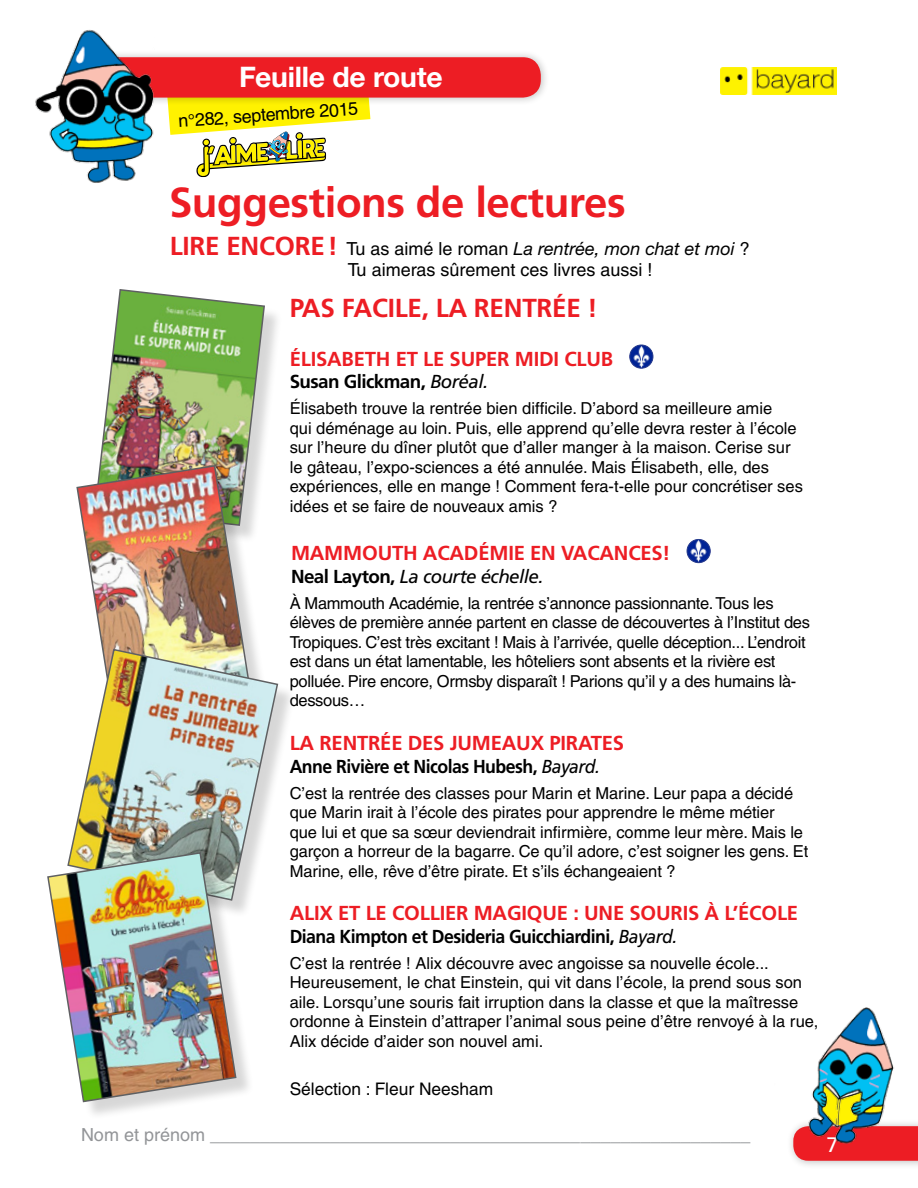
<style>
.page{position:relative;width:918px;height:1188px;background:#fff}
.page>*{position:absolute;margin:0;border:0;box-sizing:border-box;transform-origin:0 0}
.t1{font:700 42px "Frutiger";letter-spacing:-.01em;color:#ed1d24}
.t2{font:700 28.35px "Helvetica Neue CE";letter-spacing:-.01em;color:#fff}
.t3{font:700 26.1px "Frutiger";letter-spacing:-.01em;color:#ed1d24}
.t4{font:21px "Frutiger";color:#fff}
.t5{font:700 20.25px "Frutiger";letter-spacing:-.01em;color:#ed1d24}
.t6{font:700 18.75px "Frutiger";letter-spacing:-.03em;color:#000;scale:.94 1}
.t7{font:italic 18.75px "Frutiger";letter-spacing:-.03em;color:#000}
.t8{font:700 18.75px "Frutiger";letter-spacing:-.03em;color:#000}
.t9{font:18px "Helvetica";color:#939598}
.t10{font:18px "Helvetica";color:#000}
.t11{font:italic 18px "Helvetica Neue CE";color:#000}
.t12{font:17.4px "Helvetica";color:#000}
.t13{font:16.5px/19.5px "Helvetica";letter-spacing:-.005em;color:#000}
.s1{font-family:"Frutiger";font-weight:700;font-style:normal;font-size:26.1px;color:#ed1d24}
.s2{font-family:"Helvetica";font-style:normal}
.s3{font-weight:400;font-style:italic}
.s4{font-weight:700;font-style:normal}
</style>
<div class="page">
<img style="left:720px;top:67px;width:117px;height:28px">
<div style="left:80px;top:50px;width:469px;height:56px;background:#000;opacity:.25"></div>
<div style="left:88px;top:57px;width:453px;height:41px;background:#ed1d24;border-radius:18px"></div>
<img style="left:35px;top:30px;width:140px;height:153px">
<svg style="left:166px;top:65px;width:204px;height:112px"></svg>
<img style="left:630px;top:345px;width:23px;height:23px;border-radius:12px">
<div style="left:629px;top:345px;width:24px;height:24px;border:1px solid #25408f;border-radius:50%"></div>
<img style="left:687px;top:539px;width:23px;height:24px;border-radius:12px">
<div style="left:687px;top:539px;width:24px;height:24px;border:1px solid #25408f;border-radius:50%"></div>
<div style="left:97px;top:292px;width:186px;height:252px;background:#000;opacity:.16"></div>
<img style="left:76px;top:289px;width:190px;height:359px">
<div style="left:71px;top:652px;width:225px;height:267px;background:#000;opacity:.16"></div>
<img style="left:70px;top:648px;width:209px;height:254px">
<div style="left:50px;top:855px;width:205px;height:266px;background:#000;opacity:.16"></div>
<img style="left:47px;top:851px;width:190px;height:252px">
<img style="left:790px;top:1007px;width:128px;height:159px">
<h2 class="t2" style="left:239px;top:59px;width:205px">Feuille de route</h2>
<p class="t10" style="left:178px;top:110px;width:182px;rotate:-4deg">n°282, septembre 2015</p>
<h1 class="t1" style="left:169px;top:178px;width:458px">Suggestions de lectures</h1>
<p class="t11" style="left:170px;top:238px;width:581px"><span class="s1">LIRE ENCORE!</span> <span class="s2">Tu as aimé le roman</span> La rentrée, mon chat et moi <span class="s2">?</span></p>
<p class="t10" style="left:348px;top:259px;width:306px">Tu aimeras sûrement ces livres aussi !</p>
<h3 class="t3" style="left:290px;top:293px;width:310px">PAS FACILE, LA RENTRÉE !</h3>
<p class="t5" style="left:290px;top:347px;width:325px">ÉLISABETH ET LE SUPER MIDI CLUB</p>
<p class="t8" style="left:290px;top:371px;width:200px">Susan Glickman, <span class="s3">Boréal.</span></p>
<p class="t13" style="left:290px;top:399px;width:515px">Élisabeth trouve la rentrée bien difficile. D’abord sa meilleure amie<br>qui déménage au loin. Puis, elle apprend qu’elle devra rester à l’école sur l’heure du dîner plutôt que d’aller manger à la maison. Cerise sur le gâteau, l’expo-sciences a été annulée. Mais Élisabeth, elle, des expériences, elle en mange ! Comment fera-t-elle pour concrétiser ses idées et se faire de nouveaux amis ?</p>
<p class="t5" style="left:291px;top:541px;width:381px">MAMMOUTH ACADÉMIE EN VACANCES!</p>
<p class="t7" style="left:291px;top:565px;width:254px"><span class="s4">Neal Layton,</span> La courte échelle.</p>
<p class="t13" style="left:290px;top:593px;width:522px">À Mammouth Académie, la rentrée s’annonce passionnante. Tous les élèves de première année partent en classe de découvertes à l’Institut des Tropiques. C’est très excitant ! Mais à l’arrivée, quelle déception... L’endroit est dans un état lamentable, les hôteliers sont absents et la rivière est polluée. Pire encore, Ormsby disparaît ! Parions qu’il y a des humains là&shy;dessous…</p>
<p class="t5" style="left:290px;top:731px;width:336px">LA RENTRÉE DES JUMEAUX PIRATES</p>
<p class="t6" style="left:290px;top:755px;width:332px">Anne Rivière et Nicolas Hubesh, <span class="s3">Bayard.</span></p>
<p class="t13" style="left:290px;top:783px;width:520px">C’est la rentrée des classes pour Marin et Marine. Leur papa a décidé que Marin irait à l’école des pirates pour apprendre le même métier<br>que lui et que sa sœur deviendrait infirmière, comme leur mère. Mais le garçon a horreur de la bagarre. Ce qu’il adore, c’est soigner les gens. Et Marine, elle, rêve d’être pirate. Et s’ils échangeaient ?</p>
<p class="t5" style="left:290px;top:901px;width:510px">ALIX ET LE COLLIER MAGIQUE : UNE SOURIS À L’ÉCOLE</p>
<p class="t6" style="left:290px;top:925px;width:414px">Diana Kimpton et Desideria Guicchiardini, <span class="s3">Bayard.</span></p>
<p class="t13" style="left:290px;top:953px;width:530px">C’est la rentrée ! Alix découvre avec angoisse sa nouvelle école...<br>Heureusement, le chat Einstein, qui vit dans l’école, la prend sous son aile. Lorsqu’une souris fait irruption dans la classe et que la maîtresse ordonne à Einstein d’attraper l’animal sous peine d’être renvoyé à la rue, Alix décide d’aider son nouvel ami.</p>
<p class="t12" style="left:290px;top:1078px;width:205px">Sélection : Fleur Neesham</p>
<p class="t9" style="left:81px;top:1125px;width:671px">Nom et prénom ______________________________________________________</p>
<p class="t4" style="left:827px;top:1133px;width:13px">7</p>
</div>
